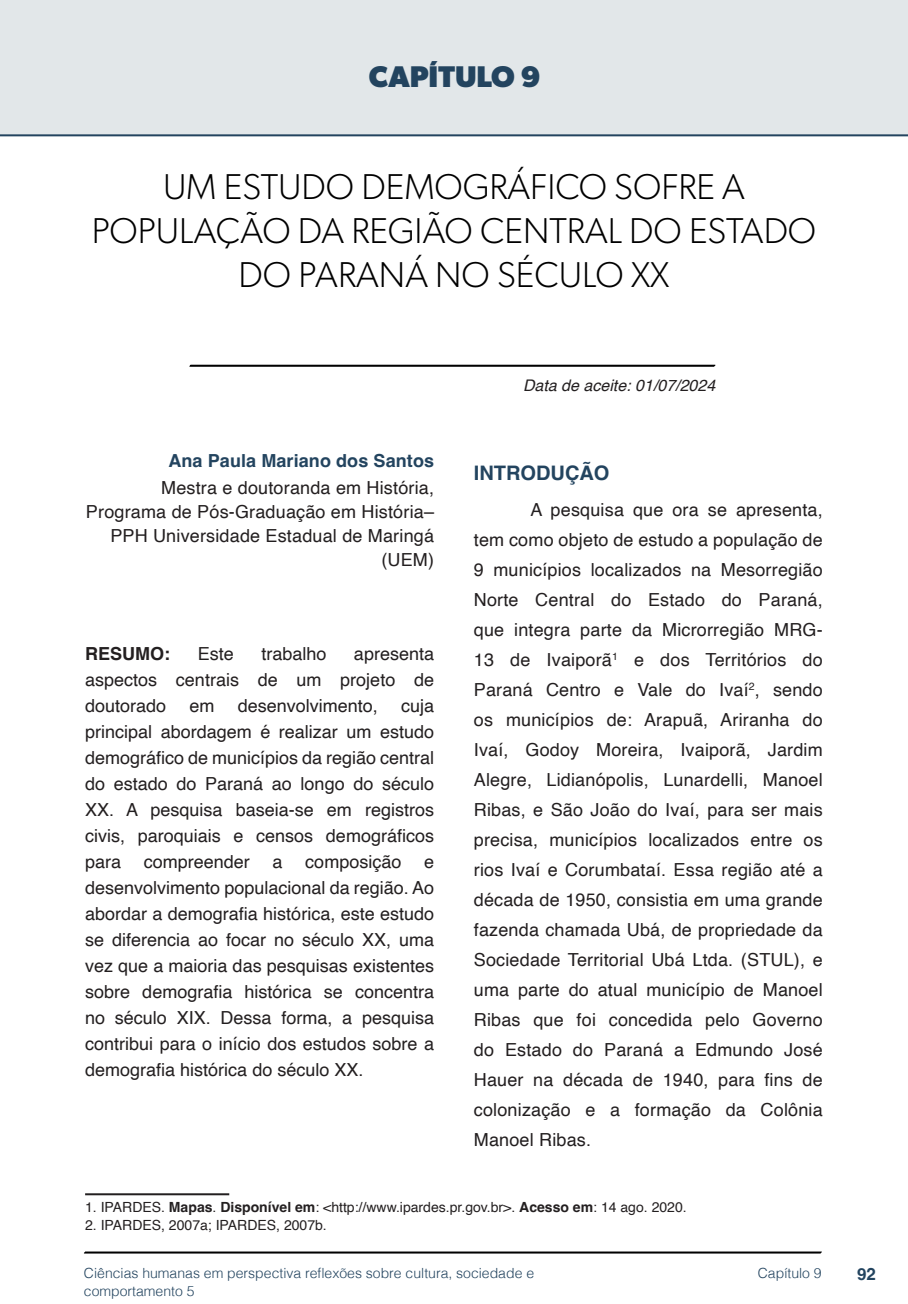
<style>
.page{position:relative;width:908px;height:1304px;background:#fff}
.page>*{position:absolute;margin:0;border:0;box-sizing:border-box;transform-origin:0 0}
.nome_artigos{font:300 36px/44px "Gibson";color:#000;text-align:center}
.capítulos{font:700 30px "Gibson";color:#23445f}
.TITULOS{font:700 20px "Helvetica";color:#23445f}
.txt{font:18px/30px "Helvetica";letter-spacing:.01em;color:#231f20;text-align:justify}
.Resumos_e_PC_TXT{font:18px/26px "Helvetica";color:#231f20;text-align:justify}
.info_autores{font:18px/24px "Helvetica";letter-spacing:.01em;color:#231f20;text-align:right}
.nome_autores{font:700 18px "Helvetica";letter-spacing:.005em;color:#23445f}
.Resumos_e_PC_TXT-2{font:700 18px "Helvetica";color:#231f20}
.t1{font:700 16.8px "Helvetica";color:#23445f}
.t2{font:italic 16px "Helvetica";color:#231f20}
.nota_rdp{font:14px "Helvetica";color:#231f20}
.t3{font:300 14px/18px "Helvetica";color:#23445f}
.s1{font-weight:700}
</style>
<div class="page">
<svg style="left:84px;top:1251px;width:737px;height:3px;background:#515151"></svg>
<div style="left:0;top:0;width:907px;height:136px;background:#e2e7e9"></div>
<svg style="left:189px;top:364px;width:526px;height:3px;background:#4f4f4f"></svg>
<div style="left:44px;top:72px;width:68px;height:61px;background:#e2e7e9"></div>
<hr style="left:85px;top:1193px;width:144px;height:2px;background:#231f20">
<p class="capítulos" style="left:369px;top:58px;width:173px">CAPÍTULO 9</p>
<p class="nome_artigos" style="left:92px;top:164px;width:725px">UM ESTUDO DEMOGRÁFICO SOFRE A<br>POPULAÇÃO DA REGIÃO CENTRAL DO ESTADO<br>DO PARANÁ NO SÉCULO XX</p>
<p class="nome_autores" style="left:168px;top:450px;width:267px">Ana Paula Mariano dos Santos</p>
<p class="info_autores" style="left:86px;top:477px;width:349px">Mestra e doutoranda em História,<br>Programa de Pós-Graduação em História–<br>PPH Universidade Estadual de Maringá (UEM)</p>
<p class="Resumos_e_PC_TXT-2" style="left:85px;top:643px;width:86px">RESUMO:</p>
<p class="Resumos_e_PC_TXT" style="left:198px;top:642px;width:38px">Este</p>
<p class="Resumos_e_PC_TXT" style="left:261px;top:642px;width:67px">trabalho</p>
<p class="Resumos_e_PC_TXT" style="left:85px;top:642px;width:350px;text-indent:269px">apresenta aspectos centrais de um projeto de doutorado</p>
<p class="Resumos_e_PC_TXT" style="left:189px;top:694px;width:27px">em</p>
<p class="Resumos_e_PC_TXT" style="left:237px;top:694px;width:142px">desenvolvimento,</p>
<p class="Resumos_e_PC_TXT" style="left:85px;top:694px;width:350px;text-indent:316px">cuja principal abordagem é realizar um estudo demográfico de municípios da região central do estado do Paraná ao longo do século XX. A pesquisa baseia-se em registros civis, paroquiais e censos demográficos para</p>
<p class="Resumos_e_PC_TXT" style="left:144px;top:850px;width:108px">compreender</p>
<p class="Resumos_e_PC_TXT" style="left:272px;top:850px;width:12px">a</p>
<p class="Resumos_e_PC_TXT" style="left:305px;top:850px;width:98px">composição</p>
<p class="Resumos_e_PC_TXT" style="left:85px;top:850px;width:350px;text-indent:339px">e desenvolvimento populacional da região. Ao abordar a demografia histórica, este estudo se diferencia ao focar no século XX, uma vez que a maioria das pesquisas existentes sobre demografia histórica se concentra no século XIX. Dessa forma, a pesquisa contribui para o início dos estudos sobre a demografia histórica do século XX.</p>
<p class="t2" style="left:523px;top:373px;width:194px">Data de aceite: 01/07/2024</p>
<p class="TITULOS" style="left:473px;top:461px;width:137px">INTRODUÇÃO</p>
<p class="txt" style="left:473px;top:495px;width:350px;text-indent:57px">A pesquisa que ora se apresenta, tem como objeto de estudo a população de 9 municípios localizados na Mesorregião Norte Central do Estado do Paraná, que integra parte da Microrregião MRG-13 de Ivaiporã<sup>1</sup> e dos Territórios do Paraná Centro e Vale do Ivaí<sup>2</sup>, sendo os municípios de: Arapuã, Ariranha do Ivaí, Godoy Moreira, Ivaiporã, Jardim Alegre, Lidianópolis, Lunardelli, Manoel Ribas, e São João do Ivaí, para ser mais precisa, municípios localizados entre os rios Ivaí e Corumbataí. Essa região até a década de 1950, consistia em uma grande fazenda chamada Ubá, de propriedade da Sociedade Territorial Ubá Ltda. (STUL), e uma parte do atual município de Manoel Ribas que foi concedida pelo Governo do Estado do Paraná a Edmundo José Hauer na década de 1940, para fins de colonização e a formação da Colônia Manoel Ribas.</p>
<p class="nota_rdp" style="left:85px;top:1197px;width:603px">1. IPARDES. <span class="s1">Mapas</span>. <span class="s1">Disponível em</span>: &lt;http://www.ipardes.pr.gov.br&gt;. <span class="s1">Acesso em</span>: 14 ago. 2020.</p>
<p class="nota_rdp" style="left:85px;top:1215px;width:243px">2. IPARDES, 2007a; IPARDES, 2007b.</p>
<p class="t3" style="left:84px;top:1263px;width:451px">Ciências humanas em perspectiva reflexões sobre cultura, sociedade e comportamento 5</p>
<p class="t3" style="left:757px;top:1263px;width:65px">Capítulo 9</p>
<p class="t1" style="left:856px;top:1264px;width:20px">92</p>
</div>
